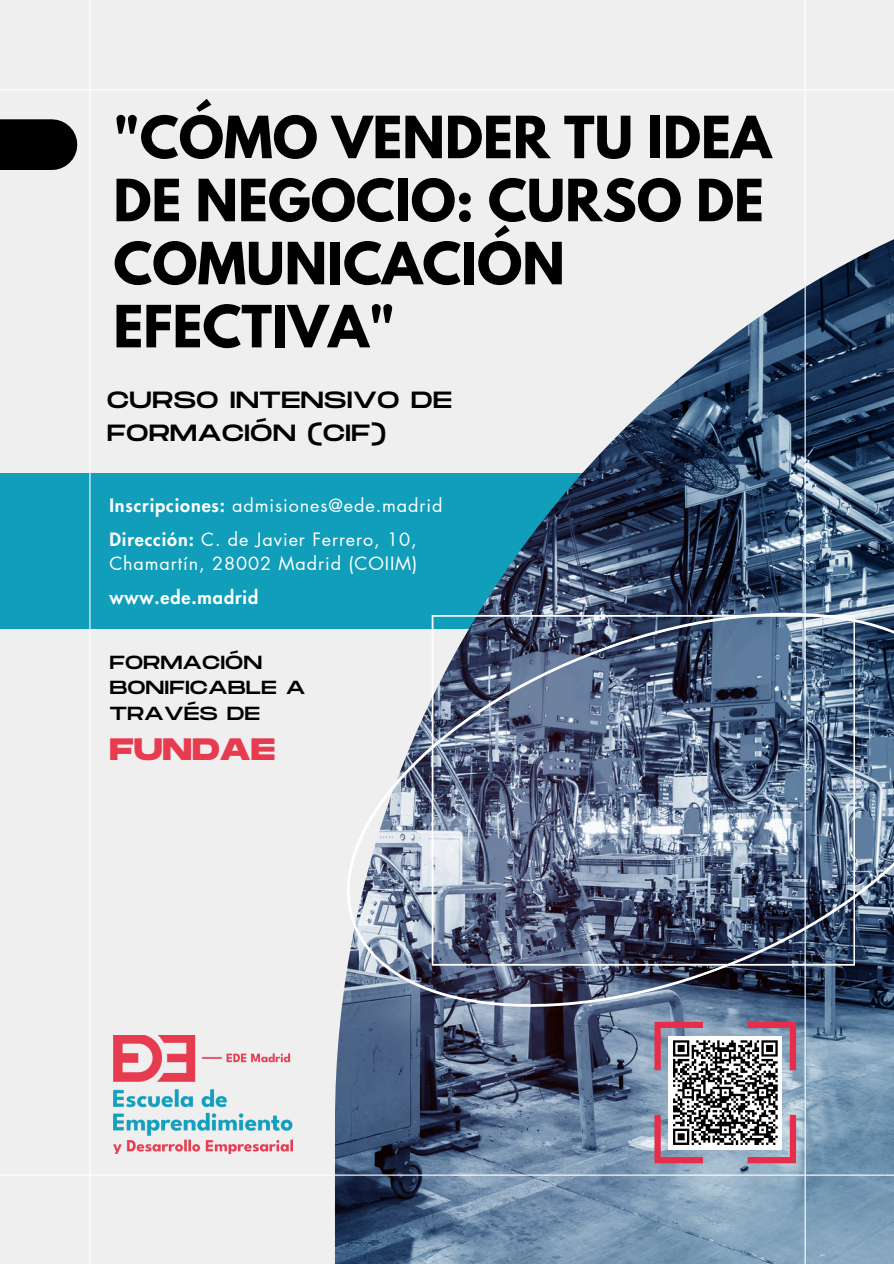
<style>
.page{position:relative;width:894px;height:1264px;background:#fff}
.page>*{position:absolute;margin:0;border:0;box-sizing:border-box;transform-origin:0 0}
.t1{font:700 51.6px/63px "League Spartan";color:#000}
.t2{font:700 30.9px "Monument Extended";color:#e73b50}
.t3{font:23.4px/32.7px "Monument Extended";color:#000}
.t4{font:18.9px/26px "Monument Extended";color:#000}
.t5{font:18px/24.8px "Futura LT Pro";letter-spacing:.05em;color:#fff}
.t6{font:800 18px "Futura LT Pro";letter-spacing:.05em;color:#fff}
.s1{font-weight:800}
</style>
<div class="page">
<div style="left:0;top:0;width:893px;height:1263px;background:#efefef"></div>
<div style="left:0;top:473px;width:893px;height:156px;background:#109ebb"></div>
<img style="left:335px;top:145px;width:558px;height:1118px">
<svg style="left:335px;top:535px;width:558px;height:549px"></svg>
<div style="left:0;top:119px;width:52px;height:51px;background:#000"></div>
<hr style="left:89px;top:0;width:1px;height:1263px;background:#fff">
<hr style="left:804px;top:0;width:1px;height:1263px;background:#fff">
<hr style="left:0;top:89px;width:893px;height:1px;background:#fff">
<hr style="left:0;top:1174px;width:893px;height:1px;background:#fff">
<img style="left:113px;top:1035px;width:179px;height:118px">
<svg style="left:654px;top:1021px;width:141px;height:142px"></svg>
<p class="t1" style="left:113px;top:112px;width:659px">"CÓMO VENDER TU IDEA<br>DE NEGOCIO: CURSO DE<br>COMUNICACIÓN<br>EFECTIVA"</p>
<p class="t3" style="left:107px;top:385px;width:347px">CURSO INTENSIVO DE<br>FORMACIÓN (CIF)</p>
<p class="t5" style="left:109px;top:493px;width:334px"><span class="s1">Inscripciones:</span> admisiones@ede.madrid</p>
<p class="t5" style="left:109px;top:527px;width:309px"><span class="s1">Dirección:</span> C. de Javier Ferrero, 10,<br>Chamartín, 28002 Madrid (COIIM)</p>
<h1 class="t6" style="left:109px;top:589px;width:150px">www.ede.madrid</h1>
<p class="t4" style="left:109px;top:650px;width:198px">FORMACIÓN<br>BONIFICABLE A<br>TRAVÉS DE</p>
<p class="t2" style="left:109px;top:732px;width:167px">FUNDAE</p>
</div>
